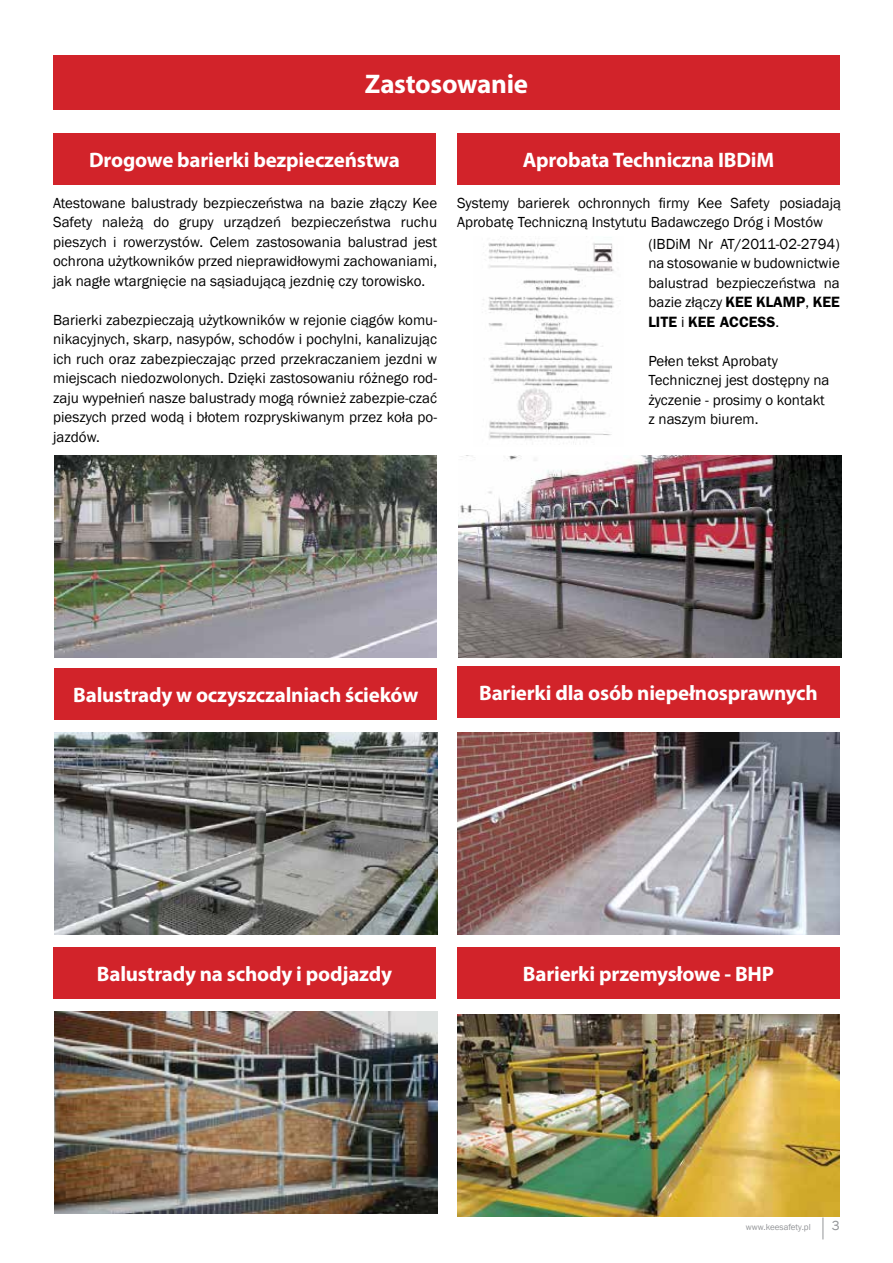
<style>
.page{position:relative;width:893px;height:1263px;background:#fff}
.page>*{position:absolute;margin:0;border:0;box-sizing:border-box;transform-origin:0 0}
.t1{font:700 27px "Myriad Pro";letter-spacing:-.01em;color:#fff}
.t2{font:700 21px "Myriad Pro";letter-spacing:-.01em;color:#fff}
.t3{font:15px/19.5px "Franklin Gothic";color:#000;text-align:justify}
.t4{font:600 15px "ITC Franklin Gothic Std";color:#000}
.t5{font:13.5px "Franklin Gothic";color:#939598}
.t6{font:9px "Franklin Gothic";color:#939598}
.s1{font-family:"ITC Franklin Gothic Std";font-weight:600}
.s2{font-family:"Franklin Gothic";font-weight:400}
</style>
<div class="page">
<svg style="left:823px;top:1217px;width:1px;height:22px"></svg>
<div style="left:53px;top:55px;width:787px;height:55px;background:#d2232a"></div>
<div style="left:53px;top:133px;width:383px;height:51px;background:#d2232a"></div>
<div style="left:54px;top:669px;width:383px;height:51px;background:#d2232a"></div>
<img style="left:483px;top:242px;width:132px;height:201px">
<div style="left:457px;top:133px;width:383px;height:51px;background:#d2232a"></div>
<img style="left:458px;top:455px;width:383px;height:202px">
<img style="left:54px;top:455px;width:383px;height:202px">
<div style="left:457px;top:666px;width:383px;height:51px;background:#d2232a"></div>
<div style="left:53px;top:948px;width:383px;height:51px;background:#d2232a"></div>
<div style="left:457px;top:948px;width:383px;height:51px;background:#d2232a"></div>
<img style="left:54px;top:733px;width:383px;height:202px">
<img style="left:54px;top:1012px;width:383px;height:202px">
<img style="left:457px;top:733px;width:383px;height:202px">
<img style="left:457px;top:1014px;width:383px;height:202px">
<h1 class="t1" style="left:365px;top:66px;width:165px">Zastosowanie</h1>
<h2 class="t2" style="left:89px;top:146px;width:312px">Drogowe barierki bezpieczeństwa</h2>
<p class="t3" style="left:53px;top:193px;width:385px">Atestowane balustrady bezpieczeństwa na bazie złączy Kee Safety należą do grupy urządzeń bezpieczeństwa ruchu pieszych i rowerzystów. Celem zastosowania balustrad jest ochrona użytkowników przed nieprawidłowymi zachowaniami, jak nagłe wtargnięcie na sąsiadującą jezdnię czy torowisko.</p>
<p class="t3" style="left:53px;top:310px;width:385px">Barierki zabezpieczają użytkowników w rejonie ciągów komu&shy;nikacyjnych, skarp, nasypów, schodów i pochylni, kanalizując ich ruch oraz zabezpieczając przed przekraczaniem jezdni w miejscach niedozwolonych. Dzięki zastosowaniu różnego rod&shy;zaju wypełnień nasze balustrady mogą również zabezpie-czać pieszych przed wodą i błotem rozpryskiwanym przez koła po&shy;jazdów.</p>
<h2 class="t2" style="left:523px;top:146px;width:253px">Aprobata Techniczna IBDiM</h2>
<p class="t3" style="left:457px;top:193px;width:385px">Systemy barierek ochronnych firmy Kee Safety posiadają<br>Aprobatę Techniczną Instytutu Badawczego Dróg i Mostów</p>
<p class="t3" style="left:648px;top:234px;width:193px">(IBDiM Nr AT/2011-02-2794) na stosowanie w budownictwie balustrad bezpieczeństwa na bazie złączy <span class="s1">KEE KLAMP</span>, <span class="s1">KEE</span></p>
<p class="t4" style="left:648px;top:313px;width:132px">LITE <span class="s2">i</span> KEE ACCESS<span class="s2">.</span></p>
<p class="t3" style="left:648px;top:351px;width:182px;text-align:left">Pełen tekst Aprobaty<br>Technicznej jest dostępny na życzenie - prosimy o kontakt z naszym biurem.</p>
<h2 class="t2" style="left:73px;top:681px;width:346px">Balustrady w oczyszczalniach ścieków</h2>
<h2 class="t2" style="left:479px;top:679px;width:340px">Barierki dla osób niepełnosprawnych</h2>
<h2 class="t2" style="left:97px;top:960px;width:297px">Balustrady na schody i podjazdy</h2>
<h2 class="t2" style="left:523px;top:960px;width:253px">Barierki przemysłowe - BHP</h2>
<p class="t6" style="left:746px;top:1222px;width:66px">www.keesafety.pl</p>
<p class="t5" style="left:832px;top:1217px;width:9px">3</p>
</div>
